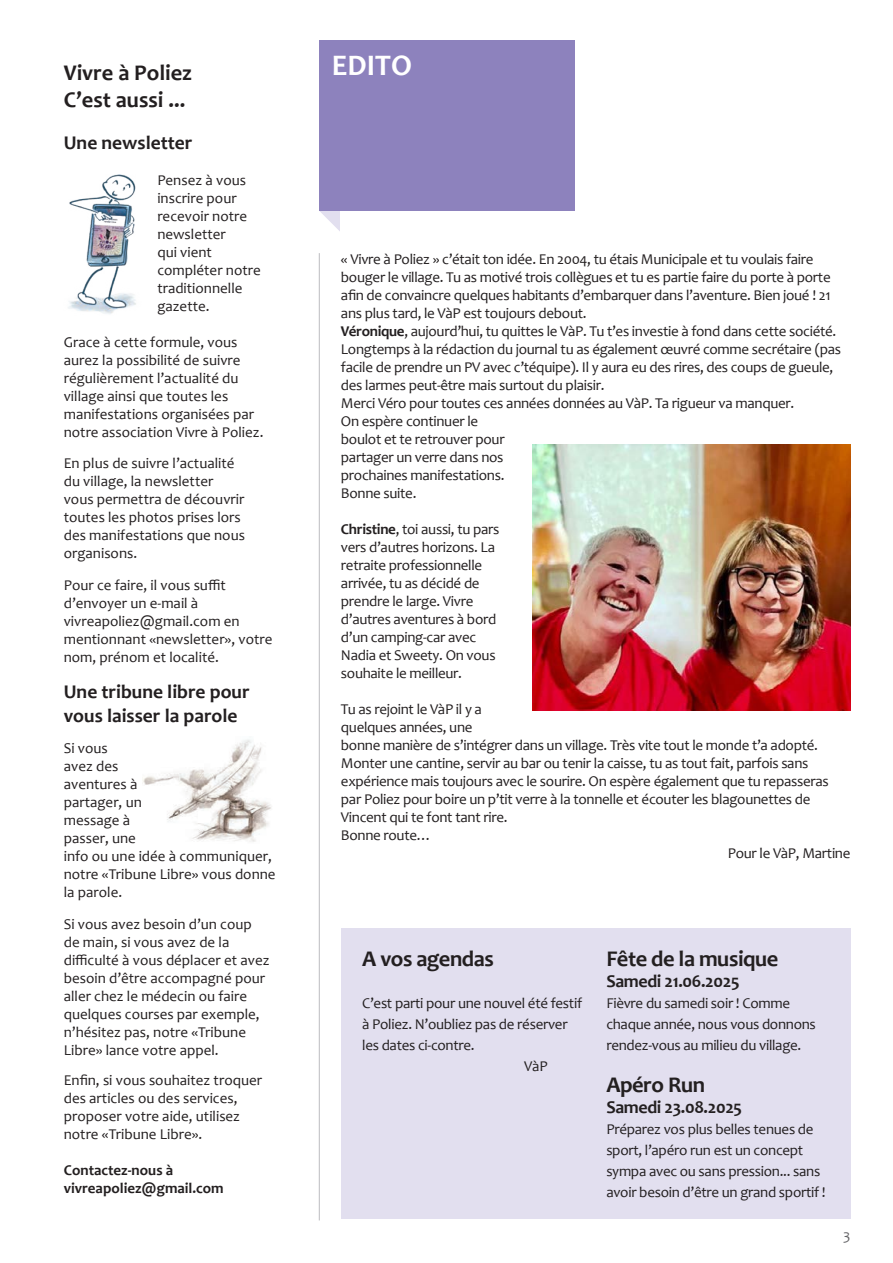
<style>
.page{position:relative;width:893px;height:1263px;background:#fff}
.page>*{position:absolute;margin:0;border:0;box-sizing:border-box;transform-origin:0 0}
.t1{font:700 30px "Candara";color:#fff}
.t2{font:700 22.5px "Candara";letter-spacing:-.02em;color:#231f20}
.t3{font:700 22.5px/27px "Candara";color:#231f20}
.t4{font:700 19.5px/23.4px "Candara";color:#231f20}
.t5{font:700 18px "Candara";letter-spacing:-.02em;color:#231f20}
.t6{font:15px/18px "Candara";letter-spacing:-.02em;color:#231f20}
.t7{font:15px/18px "Candara";color:#231f20}
.t8{font:700 15px/18px "Candara";color:#231f20}
.t9{font:15px "Candara";color:#636366}
.s1{font-weight:700}
</style>
<div class="page">
<hr style="left:319px;top:253px;width:1px;height:967px;background:#bcbdc0">
<img style="left:142px;top:739px;width:129px;height:103px">
<img style="left:68px;top:175px;width:68px;height:139px">
<svg style="left:319px;top:210px;width:21px;height:21px"></svg>
<div style="left:319px;top:40px;width:255px;height:170px;background:#8d82bd"></div>
<img style="left:532px;top:444px;width:318px;height:266px">
<div style="left:341px;top:928px;width:509px;height:291px;background:#e2dfef"></div>
<h2 class="t3" style="left:64px;top:60px;width:130px">Vivre à Poliez<br>C’est aussi ...</h2>
<h3 class="t4" style="left:64px;top:131px;width:130px">Une newsletter</h3>
<p class="t7" style="left:157px;top:172px;width:105px">Pensez à vous inscrire pour recevoir notre newsletter<br>qui vient compléter notre traditionnelle gazette.</p>
<p class="t7" style="left:64px;top:334px;width:201px">Grace à cette formule, vous aurez la possibilité de suivre régulièrement l’actualité du village ainsi que toutes les manifestations organisées par notre association Vivre à Poliez.</p>
<p class="t7" style="left:64px;top:455px;width:183px">En plus de suivre l’actualité du village, la newsletter vous permettra de découvrir toutes les photos prises lors des manifestations que nous organisons.</p>
<p class="t7" style="left:64px;top:576px;width:210px">Pour ce faire, il vous suffit d’envoyer un e-mail à vivreapoliez@gmail.com en mentionnant «newsletter», votre nom, prénom et localité.</p>
<h3 class="t4" style="left:64px;top:681px;width:187px">Une tribune libre pour vous laisser la parole</h3>
<p class="t7" style="left:64px;top:741px;width:213px">Si vous<br>avez des<br>aventures à<br>partager, un<br>message à<br>passer, une<br>info ou une idée à communiquer, notre «Tribune Libre» vous donne la parole.</p>
<p class="t7" style="left:64px;top:916px;width:207px">Si vous avez besoin d’un coup de main, si vous avez de la difficulté à vous déplacer et avez besoin d’être accompagné pour aller chez le médecin ou faire quelques courses par exemple, n’hésitez pas, notre «Tribune<br>Libre» lance votre appel.</p>
<p class="t7" style="left:64px;top:1071px;width:200px">Enfin, si vous souhaitez troquer des articles ou des services, proposer votre aide, utilisez notre «Tribune Libre».</p>
<p class="t8" style="left:64px;top:1161px;width:161px">Contactez-nous à vivreapoliez@gmail.com</p>
<h1 class="t1" style="left:332px;top:50px;width:82px">EDITO</h1>
<p class="t6" style="left:341px;top:251px;width:502px">« Vivre à Poliez » c’était ton idée. En 2004, tu étais Municipale et tu voulais faire bouger le village. Tu as motivé trois collègues et tu es partie faire du porte à porte afin de convaincre quelques habitants d’embarquer dans l’aventure. Bien joué ! 21 ans plus tard, le VàP est toujours debout.<br><span class="s1">Véronique</span>, aujourd’hui, tu quittes le VàP. Tu t’es investie à fond dans cette société.<br>Longtemps à la rédaction du journal tu as également œuvré comme secrétaire (pas facile de prendre un PV avec c’téquipe). Il y aura eu des rires, des coups de gueule, des larmes peut-être mais surtout du plaisir.<br>Merci Véro pour toutes ces années données au VàP. Ta rigueur va manquer.<br>On espère continuer le<br>boulot et te retrouver pour<br>partager un verre dans nos<br>prochaines manifestations.<br>Bonne suite.</p>
<p class="t6" style="left:341px;top:521px;width:160px"><span class="s1">Christine</span>, toi aussi, tu pars vers d’autres horizons. La retraite professionnelle arrivée, tu as décidé de prendre le large. Vivre d’autres aventures à bord d’un camping-car avec<br>Nadia et Sweety. On vous souhaite le meilleur.</p>
<p class="t6" style="left:341px;top:700px;width:143px">Tu as rejoint le VàP il y a</p>
<p class="t6" style="left:341px;top:719px;width:133px">quelques années, une</p>
<p class="t6" style="left:341px;top:737px;width:479px">bonne manière de s’intégrer dans un village. Très vite tout le monde t’a adopté.</p>
<p class="t6" style="left:341px;top:755px;width:469px">Monter une cantine, servir au bar ou tenir la caisse, tu as tout fait, parfois sans</p>
<p class="t6" style="left:341px;top:772px;width:489px">expérience mais toujours avec le sourire. On espère également que tu repasseras</p>
<p class="t6" style="left:341px;top:791px;width:471px">par Poliez pour boire un p’tit verre à la tonnelle et écouter les blagounettes de</p>
<p class="t6" style="left:341px;top:809px;width:168px">Vincent qui te font tant rire.</p>
<p class="t6" style="left:341px;top:826px;width:92px">Bonne route…</p>
<p class="t6" style="left:728px;top:845px;width:124px">Pour le VàP, Martine</p>
<h2 class="t2" style="left:362px;top:947px;width:133px">A vos agendas</h2>
<p class="t6" style="left:362px;top:995px;width:221px">C’est parti pour une nouvel été festif</p>
<p class="t6" style="left:362px;top:1016px;width:207px">à Poliez. N’oubliez pas de réserver</p>
<p class="t6" style="left:362px;top:1037px;width:114px">les dates ci-contre.</p>
<p class="t6" style="left:524px;top:1058px;width:25px">VàP</p>
<h2 class="t2" style="left:606px;top:947px;width:174px">Fête de la musique</h2>
<p class="t5" style="left:606px;top:972px;width:135px">Samedi 21.06.2025</p>
<p class="t6" style="left:606px;top:992px;width:211px;line-height:21px">Fièvre du samedi soir ! Comme chaque année, nous vous donnons rendez-vous au milieu du village.</p>
<h2 class="t2" style="left:606px;top:1073px;width:100px">Apéro Run</h2>
<p class="t5" style="left:606px;top:1098px;width:137px">Samedi 23.08.2025</p>
<p class="t6" style="left:606px;top:1119px;width:221px;line-height:21px">Préparez vos plus belles tenues de sport, l’apéro run est un concept sympa avec ou sans pression... sans avoir besoin d’être un grand sportif !</p>
<p class="t9" style="left:843px;top:1228px;width:9px">3</p>
</div>
